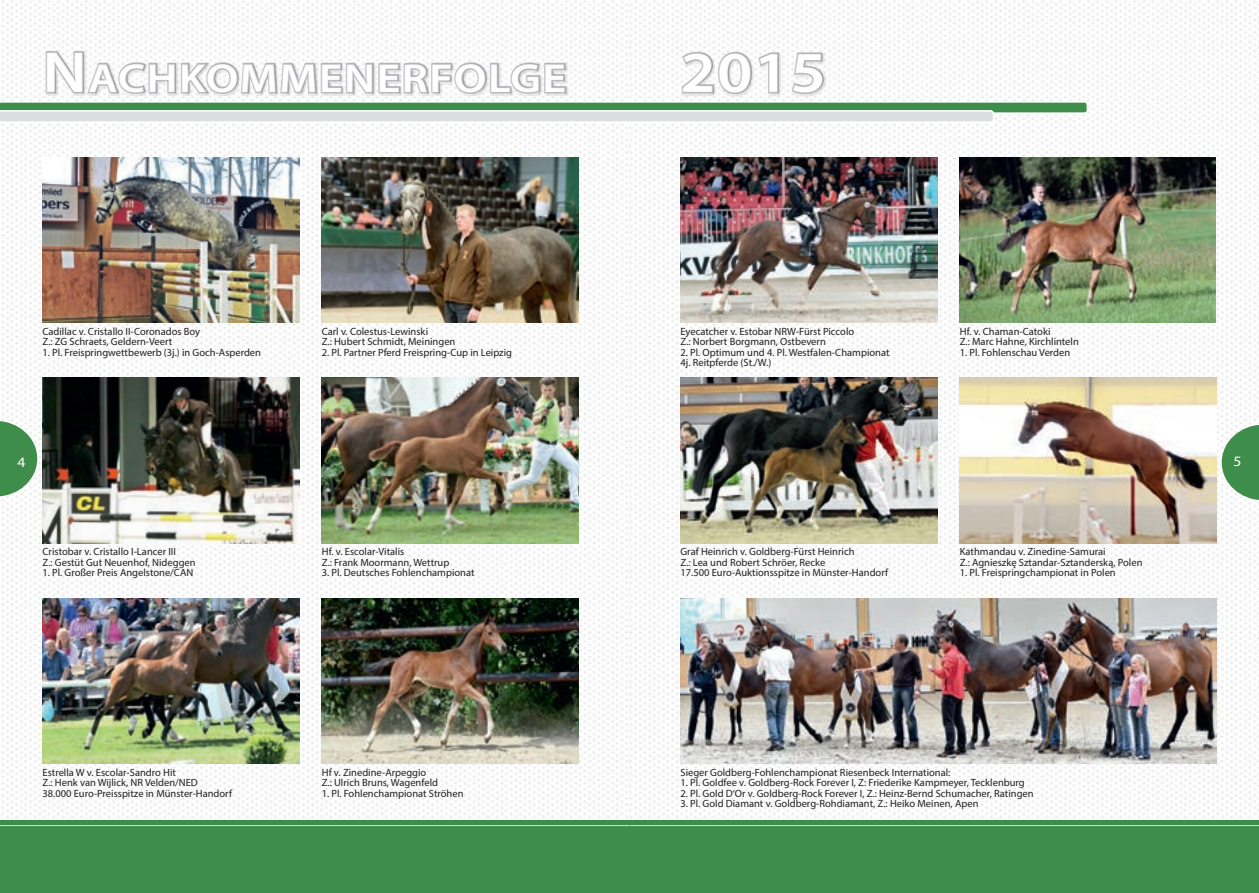
<style>
.page{position:relative;width:1259px;height:893px;background:#fff}
.page>*{position:absolute;margin:0;border:0;box-sizing:border-box;transform-origin:0 0}
.t1{font:600 58.05px "Myriad Pro";color:#fff;scale:1.14 1}
.t2{font:600 40.65px "Myriad Pro";letter-spacing:.03em;color:#fff;scale:1.14 1}
.t3{font:14.4px "Myriad Pro";color:#fff;scale:1.08 1}
.t4{font:10.5px/10.5px "Myriad Pro";color:#231f20}
.s1{font-size:58.05px}
</style>
<div class="page">
<img style="left:0;top:0;width:1259px;height:821px">
<div style="left:0;top:821px;width:629px;height:72px;background:#3f8d4b"></div>
<hr style="left:0;top:825px;width:629px;height:1px;background:#dcdddf">
<div style="left:629px;top:821px;width:630px;height:72px;background:#3f8d4b"></div>
<hr style="left:629px;top:825px;width:630px;height:1px;background:#dcdddf">
<img style="left:43px;top:157px;width:256px;height:166px">
<img style="left:680px;top:157px;width:257px;height:166px">
<img style="left:43px;top:598px;width:256px;height:166px">
<img style="left:680px;top:598px;width:536px;height:166px">
<img style="left:43px;top:378px;width:256px;height:165px">
<img style="left:680px;top:378px;width:257px;height:165px">
<img style="left:322px;top:157px;width:256px;height:166px">
<img style="left:322px;top:378px;width:256px;height:165px">
<img style="left:959px;top:378px;width:257px;height:165px">
<img style="left:959px;top:157px;width:256px;height:166px">
<img style="left:322px;top:598px;width:256px;height:166px">
<svg style="left:0;top:48px;width:1088px;height:75px"></svg>
<div style="left:681px;top:50px;width:145px;height:46px;background:#231f20;opacity:.35"></div>
<svg style="left:0;top:421px;width:37px;height:75px"></svg>
<svg style="left:1221px;top:425px;width:38px;height:75px"></svg>
<h2 class="t2" style="left:43px;top:52px;width:461px"><span class="s1">N</span>ACHKOMMENERFOLGE</h2>
<h1 class="t1" style="left:680px;top:35px;width:129px">2015</h1>
<p class="t4" style="left:43px;top:326px;width:159px">Cadillac v. Cristallo II-Coronados Boy<br>Z.: ZG Schraets, Geldern-Veert</p>
<p class="t4" style="left:43px;top:347px;width:220px">1. Pl. Freispringwettbewerb (3j.) in Goch-Asperden</p>
<p class="t4" style="left:322px;top:326px;width:135px">Carl v. Colestus-Lewinski<br>Z.: Hubert Schmidt, Meiningen</p>
<p class="t4" style="left:322px;top:347px;width:192px">2. Pl. Partner Pferd Freispring-Cup in Leipzig</p>
<p class="t4" style="left:680px;top:326px;width:175px">Eyecatcher v. Estobar NRW-Fürst Piccolo<br>Z.: Norbert Borgmann, Ostbevern</p>
<p class="t4" style="left:680px;top:347px;width:210px">2. Pl. Optimum und 4. Pl. Westfalen-Championat<br>4j. Reitpferde (St./W.)</p>
<p class="t4" style="left:959px;top:326px;width:121px">Hf. v. Chaman-Catoki<br>Z.: Marc Hahne, Kirchlinteln</p>
<p class="t4" style="left:959px;top:347px;width:112px">1. Pl. Fohlenschau Verden</p>
<h3 class="t3" style="left:18px;top:453px;width:9px">4</h3>
<h3 class="t3" style="left:1233px;top:452px;width:9px">5</h3>
<p class="t4" style="left:43px;top:546px;width:155px">Cristobar v. Cristallo I-Lancer III<br>Z.: Gestüt Gut Neuenhof, Nideggen</p>
<p class="t4" style="left:43px;top:567px;width:152px">1. Pl. Großer Preis Angelstone/CAN</p>
<p class="t4" style="left:322px;top:546px;width:129px">Hf. v. Escolar-Vitalis<br>Z.: Frank Moormann, Wettrup</p>
<p class="t4" style="left:322px;top:567px;width:154px">3. Pl. Deutsches Fohlenchampionat</p>
<p class="t4" style="left:680px;top:546px;width:209px">Graf Heinrich v. Goldberg-Fürst Heinrich<br>Z.: Lea und Robert Schröer, Recke<br>17.500 Euro-Auktionsspitze in Münster-Handorf</p>
<p class="t4" style="left:959px;top:546px;width:184px">Kathmandau v. Zinedine-Samurai<br>Z.: Agnieszkę Sztandar-Sztanderską, Polen</p>
<p class="t4" style="left:959px;top:567px;width:157px">1. Pl. Freispringchampionat in Polen</p>
<p class="t4" style="left:322px;top:767px;width:118px">Hf v. Zinedine-Arpeggio<br>Z.: Ulrich Bruns, Wagenfeld</p>
<p class="t4" style="left:322px;top:788px;width:143px">1. Pl. Fohlenchampionat Ströhen</p>
<p class="t4" style="left:43px;top:767px;width:191px">Estrella W v. Escolar-Sandro Hit<br>Z.: Henk van Wijlick, NR Velden/NED<br>38.000 Euro-Preisspitze in Münster-Handorf</p>
<p class="t4" style="left:680px;top:767px;width:271px">Sieger Goldberg-Fohlenchampionat Riesenbeck International:</p>
<p class="t4" style="left:680px;top:777px;width:346px">1. Pl. Goldfee v. Goldberg-Rock Forever I, Z: Friederike Kampmeyer, Tecklenburg</p>
<p class="t4" style="left:680px;top:788px;width:355px">2. Pl. Gold D‘Or v. Goldberg-Rock Forever I, Z.: Heinz-Bernd Schumacher, Ratingen</p>
<p class="t4" style="left:680px;top:798px;width:299px">3. Pl. Gold Diamant v. Goldberg-Rohdiamant, Z.: Heiko Meinen, Apen</p>
</div>
